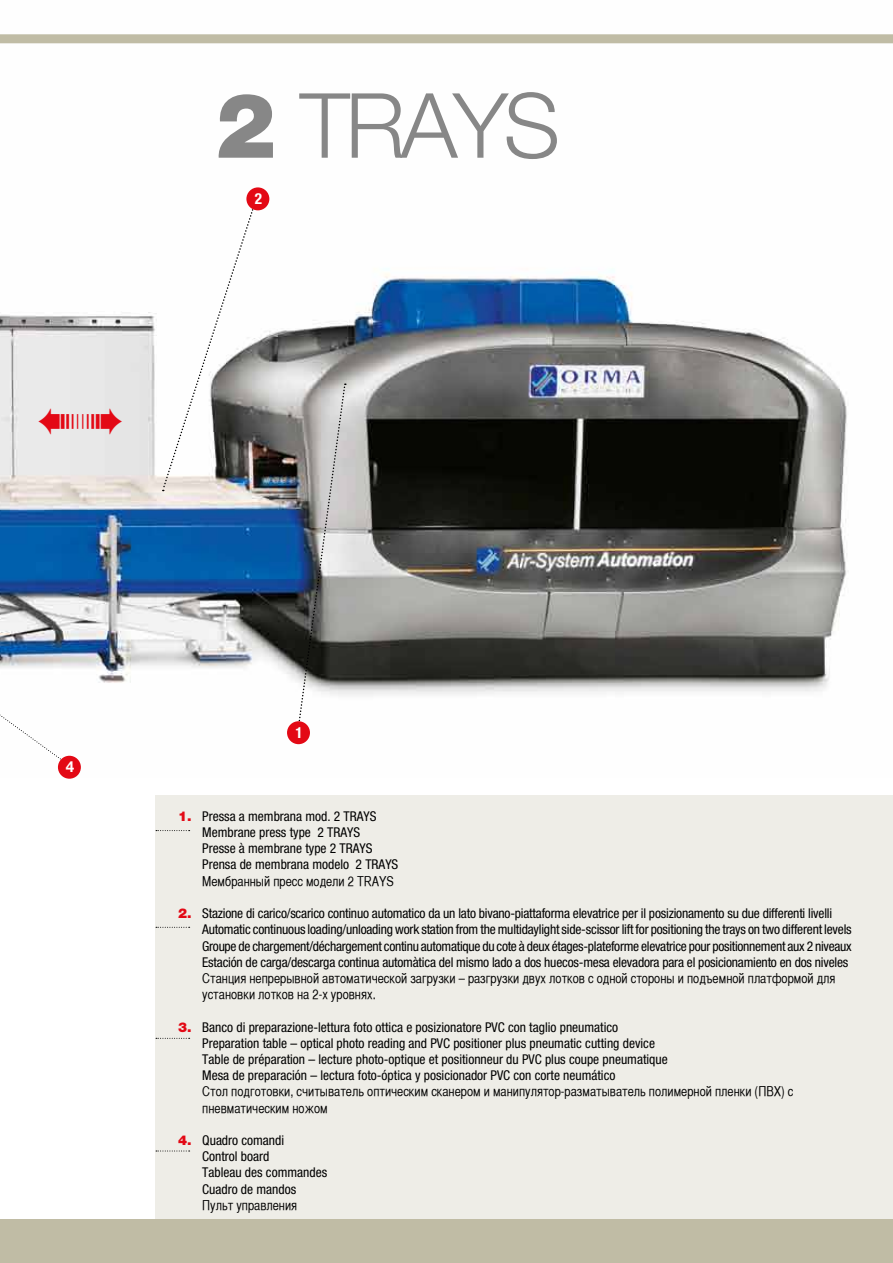
<style>
.page{position:relative;width:893px;height:1263px;background:#fff}
.page>*{position:absolute;margin:0;border:0;box-sizing:border-box;transform-origin:0 0}
.t1{font:300 90px "Helvetica Neue LT Std";letter-spacing:-.05em;color:#878787}
.t2{font:700 condensed 15.3px "Helvetica Neue LT Std";color:#fff}
.t3{font:700 15.3px "Helvetica Neue LT Std";color:#fff}
.t4{font:condensed 13.5px/16.2px "Helvetica Neue LT Std";letter-spacing:-.015em;color:#000}
.t5{font:13.5px/16.2px "Helvetica CY Plain";color:#000}
.s1{font-weight:900}
.s2{font-weight:900;font-stretch:normal;color:#e30915}
</style>
<div class="page">
<img style="left:0;top:43px;width:893px;height:731px">
<div style="left:156px;top:795px;width:737px;height:446px;background:#eeede7"></div>
<div style="left:0;top:1220px;width:893px;height:43px;background:#c0bca5"></div>
<div style="left:0;top:34px;width:893px;height:9px;background:#c0bca5"></div>
<svg style="left:156px;top:830px;width:34px;height:1px"></svg>
<svg style="left:156px;top:927px;width:34px;height:1px"></svg>
<svg style="left:156px;top:1038px;width:34px;height:1px"></svg>
<svg style="left:156px;top:1150px;width:34px;height:1px"></svg>
<svg style="left:161px;top:206px;width:93px;height:285px"></svg>
<svg style="left:297px;top:383px;width:49px;height:343px;background:#999a9c"></svg>
<div style="left:246px;top:187px;width:23px;height:23px;background:#e30915;border-radius:50%"></div>
<svg style="left:0;top:625px;width:71px;height:141px"></svg>
<div style="left:58px;top:756px;width:23px;height:23px;background:#e30915;border-radius:50%"></div>
<div style="left:287px;top:721px;width:23px;height:23px;background:#e30915;border-radius:50%"></div>
<svg style="left:39px;top:408px;width:39px;height:26px"></svg>
<h1 class="t1" style="left:216px;top:71px;width:346px"><span class="s1">2</span> TRAYS</h1>
<p class="t2" style="left:255px;top:189px;width:9px">2</p>
<p class="t3" style="left:66px;top:757px;width:10px">4</p>
<p class="t2" style="left:295px;top:723px;width:9px">1</p>
<p class="t4" style="left:202px;top:808px;width:198px;text-indent:-24px"><span class="s2">1.</span> Pressa a membrana mod. 2 TRAYS<br>Membrane press type 2 TRAYS<br>Presse à membrane type 2 TRAYS<br>Prensa de membrana modelo 2 TRAYS</p>
<p class="t5" style="left:202px;top:873px;width:193px">Мембранный пресс модели 2 TRAYS</p>
<p class="t4" style="left:202px;top:905px;width:651px;text-indent:-24px"><span class="s2">2.</span> Stazione di carico/scarico continuo automatico da un lato bivano-piattaforma elevatrice per il posizionamento su due differenti livelli Automatic continuous loading/unloading work station from the multidaylight side-scissor lift for positioning the trays on two different levels Groupe de chargement/déchargement continu automatique du cote à deux étages-plateforme elevatrice pour positionnement aux 2 niveaux Estación de carga/descarga continua automàtica del mismo lado a dos huecos-mesa elevadora para el posicionamiento en dos niveles</p>
<p class="t5" style="left:202px;top:970px;width:635px">Станция непрерывной автоматической загрузки – разгрузки двух лотков с одной стороны и подъемной платформой для установки лотков на 2-х уровнях.</p>
<p class="t4" style="left:202px;top:1018px;width:467px;text-indent:-24px"><span class="s2">3.</span> Banco di preparazione-lettura foto ottica e posizionatore PVC con taglio pneumatico Preparation table – optical photo reading and PVC positioner plus pneumatic cutting device Table de préparation – lecture photo-optique et positionneur du PVC plus coupe pneumatique Mesa de preparación – lectura foto-óptica y posicionador PVC con corte neumático</p>
<p class="t5" style="left:202px;top:1083px;width:593px">Стол подготовки, считыватель оптическим сканером и манипулятор-разматыватель полимерной пленки (ПВХ) с пневматическим ножом</p>
<p class="t4" style="left:202px;top:1132px;width:126px;text-indent:-24px"><span class="s2">4.</span> Quadro comandi<br>Control board<br>Tableau des commandes<br>Cuadro de mandos</p>
<p class="t5" style="left:202px;top:1197px;width:97px">Пульт управления</p>
</div>
